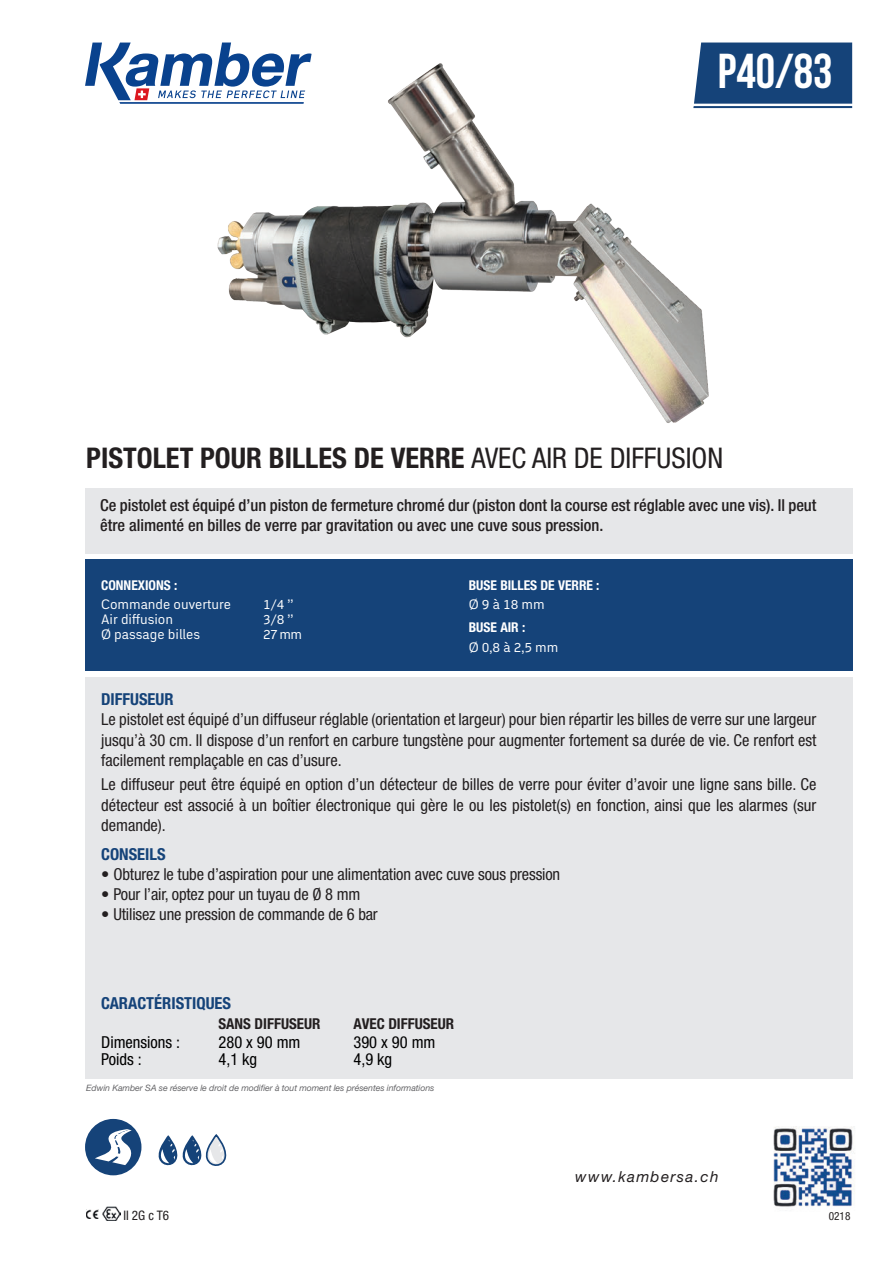
<style>
.page{position:relative;width:893px;height:1263px;background:#fff}
.page>*{position:absolute;margin:0;border:0;box-sizing:border-box;transform-origin:0 0}
.t1{font:700 48.9px "Bebas Neue";color:#fff}
.t2{font:700 condensed 28.5px "Helvetica Neue";color:#231f20}
.t3{font:condensed 16.5px/20.2px "Helvetica Neue";letter-spacing:-.01em;color:#231f20;text-align:justify}
.t4{font:500 condensed 16.5px/19.5px "Helvetica Neue";color:#231f20}
.t5{font:condensed 16.5px "Helvetica Neue";color:#000}
.t6{font:700 condensed 16.5px "Helvetica Neue";color:#154379}
.t7{font:italic 15.15px "Helvetica Neue";letter-spacing:.09em;color:#231f20}
.t8{font:700 condensed 15px "Helvetica Neue";color:#231f20}
.t9{font:13.5px "Embarcadero MVB";color:#fff}
.t10{font:700 condensed 13.5px "Helvetica Neue";color:#fff}
.t11{font:condensed 13.2px "Helvetica Neue";color:#231f20}
.t12{font:condensed 11.25px "Helvetica Neue";color:#231f20}
.t13{font:italic 8.85px "Helvetica Neue";letter-spacing:-.01em;color:#67676a}
.s1{font-weight:400}
</style>
<div class="page">
<div style="left:699px;top:43px;width:153px;height:61px;background:#154379"></div>
<hr style="left:693px;top:106px;width:159px;height:2px;background:#154379">
<svg style="left:85px;top:43px;width:227px;height:61px"></svg>
<img style="left:103px;top:1207px;width:17px;height:14px">
<svg style="left:86px;top:1209px;width:12px;height:10px"></svg>
<img style="left:773px;top:1127px;width:82px;height:80px">
<div style="left:85px;top:559px;width:767px;height:112px;background:#154379"></div>
<div style="left:85px;top:677px;width:767px;height:401px;background:#e6e7e9"></div>
<div style="left:85px;top:488px;width:767px;height:65px;background:#e6e7e9"></div>
<div style="left:85px;top:1119px;width:56px;height:56px;background:#154379;border-radius:50%"></div>
<svg style="left:95px;top:1129px;width:37px;height:36px"></svg>
<svg style="left:158px;top:1134px;width:69px;height:32px"></svg>
<img style="left:204px;top:54px;width:526px;height:369px">
<h1 class="t1" style="left:718px;top:45px;width:116px">P40/83</h1>
<h2 class="t2" style="left:86px;top:441px;width:638px">PISTOLET POUR BILLES DE VERRE <span class="s1">AVEC AIR DE DIFFUSION</span></h2>
<p class="t4" style="left:100px;top:495px;width:718px">Ce pistolet est équipé d’un piston de fermeture chromé dur (piston dont la course est réglable avec une vis). Il peut être alimenté en billes de verre par gravitation ou avec une cuve sous pression.</p>
<p class="t10" style="left:101px;top:577px;width:78px">CONNEXIONS :</p>
<p class="t9" style="left:101px;top:596px;width:131px">Commande ouverture</p>
<p class="t9" style="left:263px;top:596px;width:32px">1/4 ’’</p>
<p class="t9" style="left:101px;top:611px;width:73px">Air diffusion</p>
<p class="t9" style="left:263px;top:611px;width:32px">3/8 ’’</p>
<p class="t9" style="left:101px;top:626px;width:101px">Ø passage billes</p>
<p class="t9" style="left:263px;top:626px;width:40px">27 mm</p>
<p class="t10" style="left:469px;top:577px;width:132px">BUSE BILLES DE VERRE :</p>
<p class="t9" style="left:469px;top:596px;width:77px">Ø 9 à 18 mm</p>
<p class="t10" style="left:469px;top:619px;width:58px">BUSE AIR :</p>
<p class="t9" style="left:469px;top:639px;width:91px">Ø 0,8 à 2,5 mm</p>
<p class="t6" style="left:101px;top:689px;width:74px">DIFFUSEUR</p>
<p class="t3" style="left:101px;top:709px;width:717px">Le pistolet est équipé d’un diffuseur réglable (orientation et largeur) pour bien répartir les billes de verre sur une largeur jusqu’à 30 cm. Il dispose d’un renfort en carbure tungstène pour augmenter fortement sa durée de vie. Ce renfort est facilement remplaçable en cas d’usure.</p>
<p class="t3" style="left:101px;top:774px;width:717px">Le diffuseur peut être équipé en option d’un détecteur de billes de verre pour éviter d’avoir une ligne sans bille. Ce détecteur est associé à un boîtier électronique qui gère le ou les pistolet(s) en fonction, ainsi que les alarmes (sur demande).</p>
<p class="t6" style="left:101px;top:844px;width:66px">CONSEILS</p>
<p class="t3" style="left:101px;top:864px;width:461px">• Obturez le tube d’aspiration pour une alimentation avec cuve sous pression</p>
<p class="t3" style="left:101px;top:884px;width:261px">• Pour l’air, optez pour un tuyau de Ø 8 mm</p>
<p class="t3" style="left:101px;top:904px;width:278px">• Utilisez une pression de commande de 6 bar</p>
<p class="t6" style="left:101px;top:993px;width:131px">CARACTÉRISTIQUES</p>
<p class="t8" style="left:219px;top:1014px;width:103px">SANS DIFFUSEUR</p>
<p class="t8" style="left:353px;top:1014px;width:102px">AVEC DIFFUSEUR</p>
<p class="t5" style="left:101px;top:1032px;width:81px">Dimensions :</p>
<p class="t5" style="left:218px;top:1032px;width:84px">280 x 90 mm</p>
<p class="t5" style="left:353px;top:1032px;width:84px">390 x 90 mm</p>
<p class="t5" style="left:101px;top:1050px;width:42px">Poids :</p>
<p class="t5" style="left:218px;top:1050px;width:40px">4,1 kg</p>
<p class="t5" style="left:353px;top:1050px;width:40px">4,9 kg</p>
<p class="t13" style="left:86px;top:1082px;width:350px">Edwin Kamber SA se réserve le droit de modifier à tout moment les présentes informations</p>
<p class="t11" style="left:123px;top:1207px;width:47px">II 2G c T6</p>
<p class="t7" style="left:575px;top:1167px;width:145px">www.kambersa.ch</p>
<p class="t12" style="left:829px;top:1209px;width:23px">0218</p>
</div>
